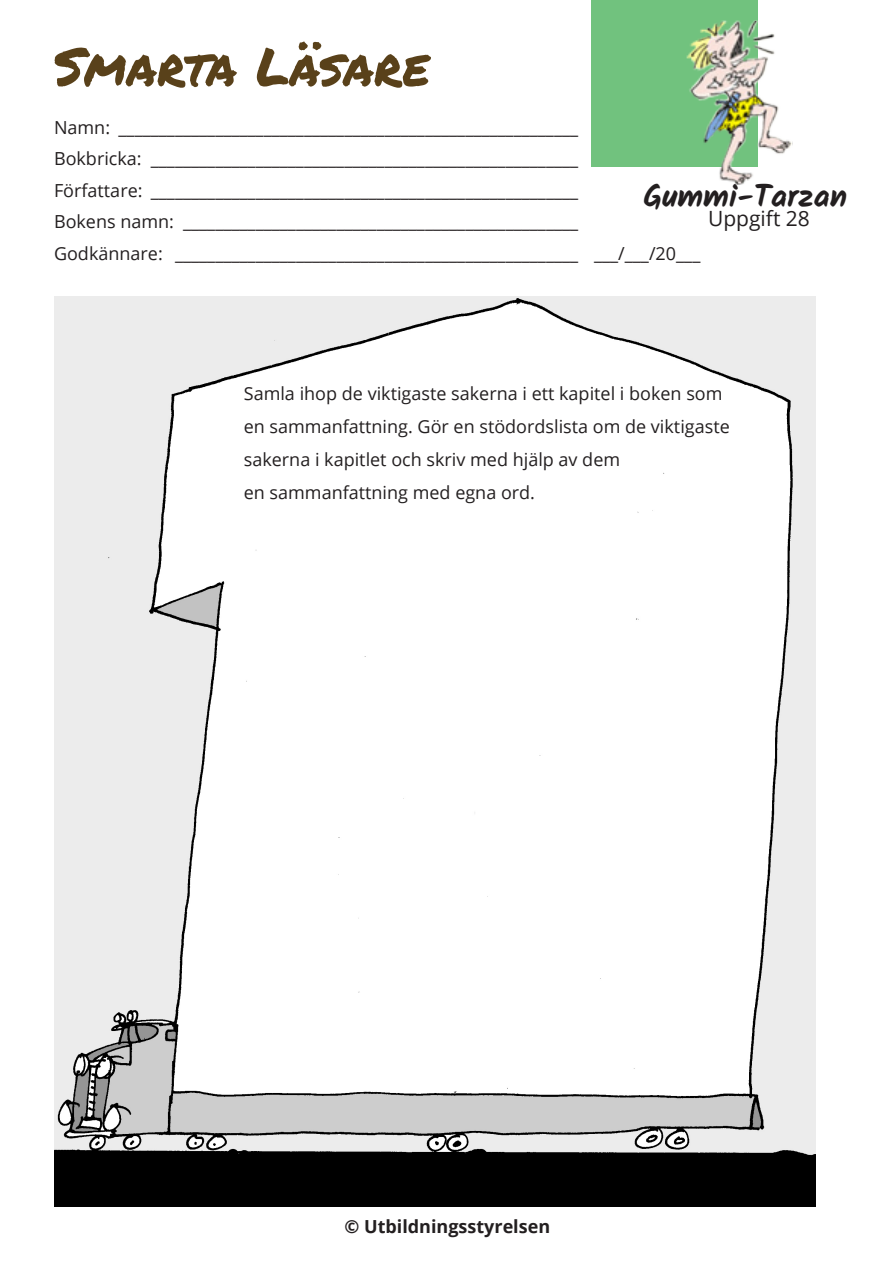
<style>
.page{position:relative;width:893px;height:1263px;background:#fff}
.page>*{position:absolute;margin:0;border:0;box-sizing:border-box;transform-origin:0 0}
.t1{font:52.5px "Permanent Marker";color:#59411a}
.t2{font:700 31.5px "Kalam";color:#231f20}
.t3{font:21px "Open Sans";color:#231f20}
.t4{font:18px/31.5px "Open Sans";color:#231f20}
.t5{font:700 18px "Open Sans";color:#231f20}
</style>
<div class="page">
<div style="left:591px;top:0;width:166px;height:166px;background:#71c27e"></div>
<img style="left:641px;top:0;width:152px;height:185px">
<img style="left:54px;top:297px;width:761px;height:909px">
<h1 class="t1" style="left:54px;top:28px;width:377px">Smarta Läsare</h1>
<p class="t4" style="left:54px;top:111px;width:648px">Namn: _________________________________________________________<br>Bokbricka: _____________________________________________________<br>Författare: _____________________________________________________<br>Bokens namn: _________________________________________________<br>Godkännare: __________________________________________________ ___/___/20___</p>
<h2 class="t2" style="left:643px;top:177px;width:205px">Gummi-Tarzan</h2>
<p class="t3" style="left:708px;top:204px;width:103px">Uppgift 28</p>
<p class="t4" style="left:244px;top:376px;width:487px;line-height:33px">Samla ihop de viktigaste sakerna i ett kapitel i boken som en sammanfattning. Gör en stödordslista om de viktigaste sakerna i kapitlet och skriv med hjälp av dem</p>
<p class="t4" style="left:244px;top:476px;width:293px">en sammanfattning med egna ord.</p>
<p class="t5" style="left:344px;top:1213px;width:207px">© Utbildningsstyrelsen</p>
</div>
